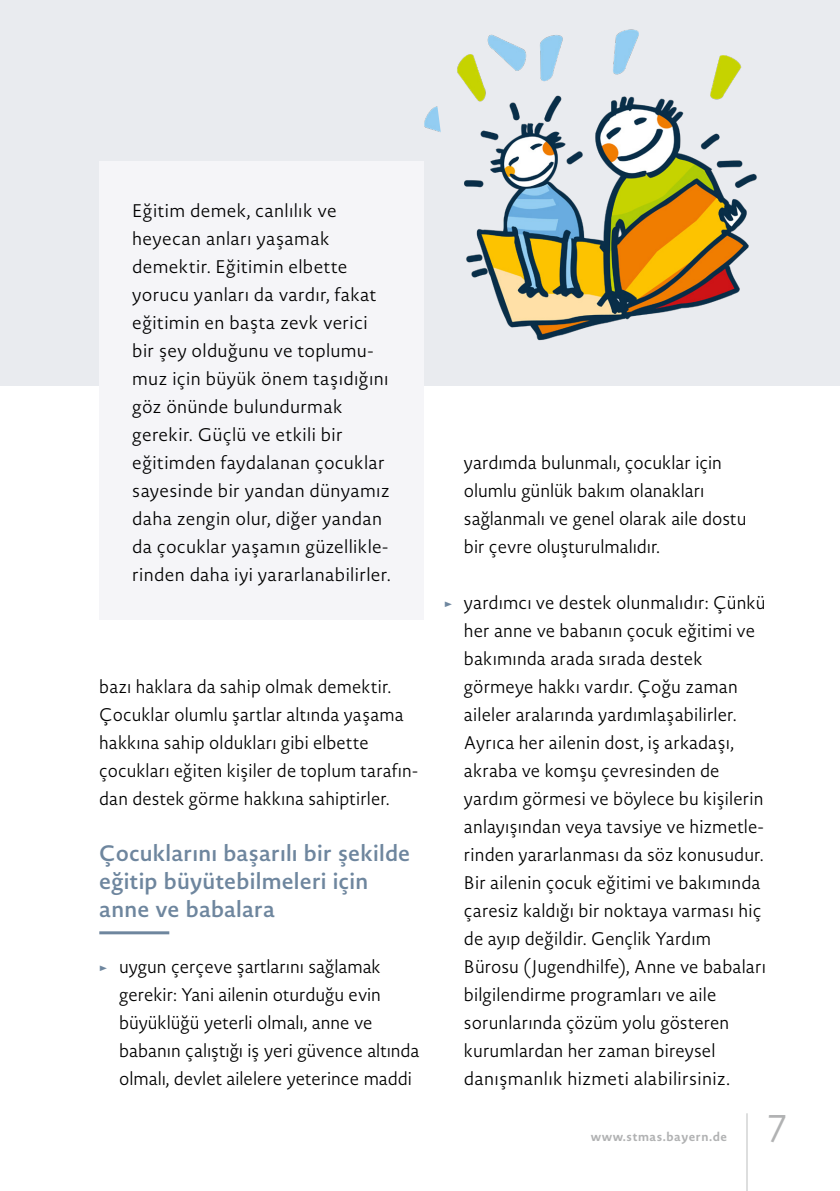
<style>
.page{position:relative;width:840px;height:1191px;background:#fff}
.page>*{position:absolute;margin:0;border:0;box-sizing:border-box;transform-origin:0 0}
.t1{font:300 38px "Novel Sans Pro";color:#b1b2b3}
.t2{font:600 22px/28px "Novel Sans Pro";letter-spacing:.01em;color:#6e869e}
.t3{font:300 18px/28px "Novel Sans Pro";letter-spacing:.005em;color:#000}
.t4{font:300 18px/28px "Novel Sans Pro";letter-spacing:.005em;color:#000;scale:.96 1}
.t5{font:700 12px "Novel Sans Pro";letter-spacing:.045em;color:#b1b2b3}
.s1{color:#6e869e}
</style>
<div class="page">
<div style="left:0;top:0;width:839px;height:385px;background:#e9ebef"></div>
<img style="left:424px;top:30px;width:333px;height:311px">
<hr style="left:99px;top:931px;width:70px;height:3px;background:#6e869e">
<div style="left:99px;top:161px;width:325px;height:459px;background:#f5f5f8"></div>
<svg style="left:437px;top:100px;width:37px;height:53px"></svg>
<hr style="left:746px;top:1113px;width:1px;height:78px;background:#bdbebe">
<p class="t3" style="left:132px;top:196px;width:260px">Eğitim demek, canlılık ve heyecan anları yaşamak demektir. Eğitimin elbette yorucu yanları da vardır, fakat eğitimin en başta zevk verici bir şey olduğunu ve toplumu&shy;muz için büyük önem taşıdığını göz önünde bulundurmak gerekir. Güçlü ve etkili bir eğitimden faydalanan çocuklar sayesinde bir yandan dünyamız daha zengin olur, diğer yandan da çocuklar yaşamın güzellikle&shy;rinden daha iyi yararlanabilirler.</p>
<p class="t4" style="left:99px;top:672px;width:333px">bazı haklara da sahip olmak demektir.<br>Çocuklar olumlu şartlar altında yaşama hakkına sahip oldukları gibi elbette çocukları eğiten kişiler de toplum tarafın&shy;dan destek görme hakkına sahiptirler.</p>
<p class="t2" style="left:99px;top:839px;width:312px">Çocuklarını başarılı bir şekilde eğitip büyütebilmeleri için anne ve babalara</p>
<p class="t3" style="left:119px;top:952px;width:302px;text-indent:-20px"><span class="s1">→</span> uygun çerçeve şartlarını sağlamak gerekir: Yani ailenin oturduğu evin büyüklüğü yeterli olmalı, anne ve babanın çalıştığı iş yeri güvence altında olmalı, devlet ailelere yeterince maddi</p>
<p class="t3" style="left:463px;top:448px;width:284px">yardımda bulunmalı, çocuklar için olumlu günlük bakım olanakları sağlanmalı ve genel olarak aile dostu bir çevre oluşturulmalıdır.</p>
<p class="t3" style="left:463px;top:588px;width:303px;text-indent:-20px"><span class="s1">→</span> yardımcı ve destek olunmalıdır: Çünkü her anne ve babanın çocuk eğitimi ve bakımında arada sırada destek görmeye hakkı vardır. Çoğu zaman aileler aralarında yardımlaşabilirler.<br>Ayrıca her ailenin dost, iş arkadaşı, akraba ve komşu çevresinden de yardım görmesi ve böylece bu kişilerin anlayışından veya tavsiye ve hizmetle&shy;rinden yararlanması da söz konusudur.<br>Bir ailenin çocuk eğitimi ve bakımında çaresiz kaldığı bir noktaya varması hiç de ayıp değildir. Gençlik Yardım Bürosu (Jugendhilfe), Anne ve babaları bilgilendirme programları ve aile sorunlarında çözüm yolu gösteren kurumlardan her zaman bireysel danışmanlık hizmeti alabilirsiniz.</p>
<p class="t5" style="left:590px;top:1128px;width:138px">www.stmas.bayern.de</p>
<h1 class="t1" style="left:765px;top:1101px;width:24px">7</h1>
</div>
